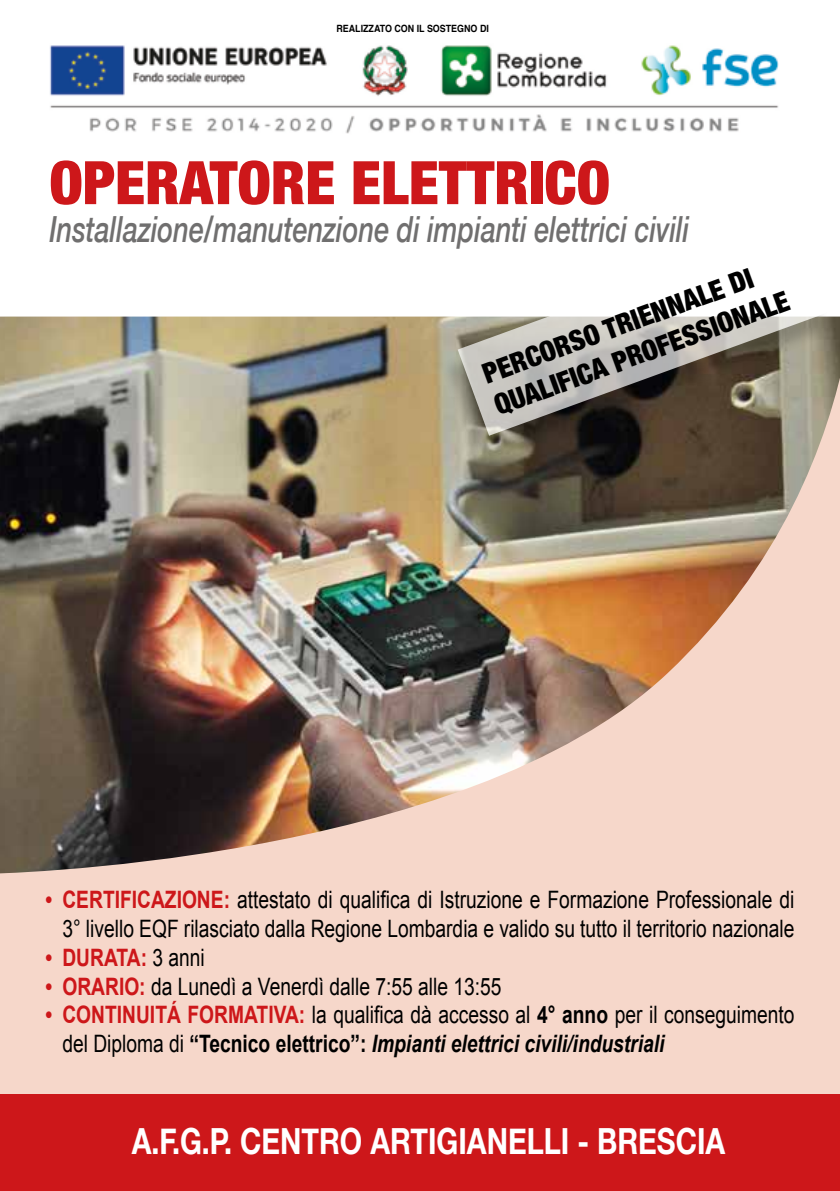
<style>
.page{position:relative;width:840px;height:1191px;background:#fff}
.page>*{position:absolute;margin:0;border:0;box-sizing:border-box;transform-origin:0 0}
.t1{font:900 condensed 60px "Helvetica Neue";color:#cd171a}
.t2{font:italic 500 36px "Helvetica Neue";color:#706f6f;scale:.75 1}
.t3{font:700 36px "Helvetica Neue";color:#fff;scale:.8 1}
.t4{font:900 condensed 28px/33.6px "Helvetica Neue";color:#000}
.t5{font:24px/28.8px "Arial";color:#000;text-align:right;scale:.8 1}
.t6{font:700 24px "Arial";color:#cd171a;scale:.8 1}
.t7{font:700 10px "Helvetica";color:#000;scale:.89 1}
.s1{font-weight:700;color:#cd171a}
.s2{font-weight:400;color:#000}
.s3{font-weight:700}
.s4{font-weight:700;font-style:italic}
</style>
<div class="page">
<img style="left:0;top:316px;width:839px;height:778px">
<div style="left:0;top:1094px;width:839px;height:97px;background:#cd171a"></div>
<div style="left:440px;top:234px;width:391px;height:230px;background:#000;opacity:.3"></div>
<svg style="left:457px;top:234px;width:372px;height:202px"></svg>
<img style="left:50px;top:45px;width:729px;height:89px">
<p class="t7" style="left:336px;top:21px;width:173px">REALIZZATO CON IL SOSTEGNO DI</p>
<h1 class="t1" style="left:49px;top:133px;width:562px">OPERATORE ELETTRICO</h1>
<h2 class="t2" style="left:49px;top:198px;width:854px">Installazione/manutenzione di impianti elettrici civili</h2>
<p class="t4" style="left:477px;top:357px;width:313px;rotate:-20deg">PERCORSO TRIENNALE DI<br>QUALIFICA PROFESSIONALE</p>
<p class="t5" style="left:45px;top:885px;width:937px"><span class="s1">• CERTIFICAZIONE:</span> attestato di qualifica di Istruzione e Formazione Professionale di<br>3° livello EQF rilasciato dalla Regione Lombardia e valido su tutto il territorio nazionale</p>
<p class="t6" style="left:45px;top:941px;width:201px">• DURATA: <span class="s2">3 anni</span></p>
<p class="t5" style="left:45px;top:972px;width:571px"><span class="s1">• ORARIO:</span> da Lunedì a Venerdì dalle 7:55 alle 13:55</p>
<p class="t5" style="left:62px;top:1000px;width:916px;text-align:left;text-indent:-17px"><span class="s1">• CONTINUITÁ FORMATIVA:</span> la qualifica dà accesso al <span class="s3">4° anno</span> per il conseguimento del Diploma di <span class="s3">“Tecnico elettrico”:</span> <span class="s4">Impianti elettrici civili/industriali</span></p>
<h2 class="t3" style="left:132px;top:1112px;width:743px">A.F.G.P. CENTRO ARTIGIANELLI - BRESCIA</h2>
</div>
